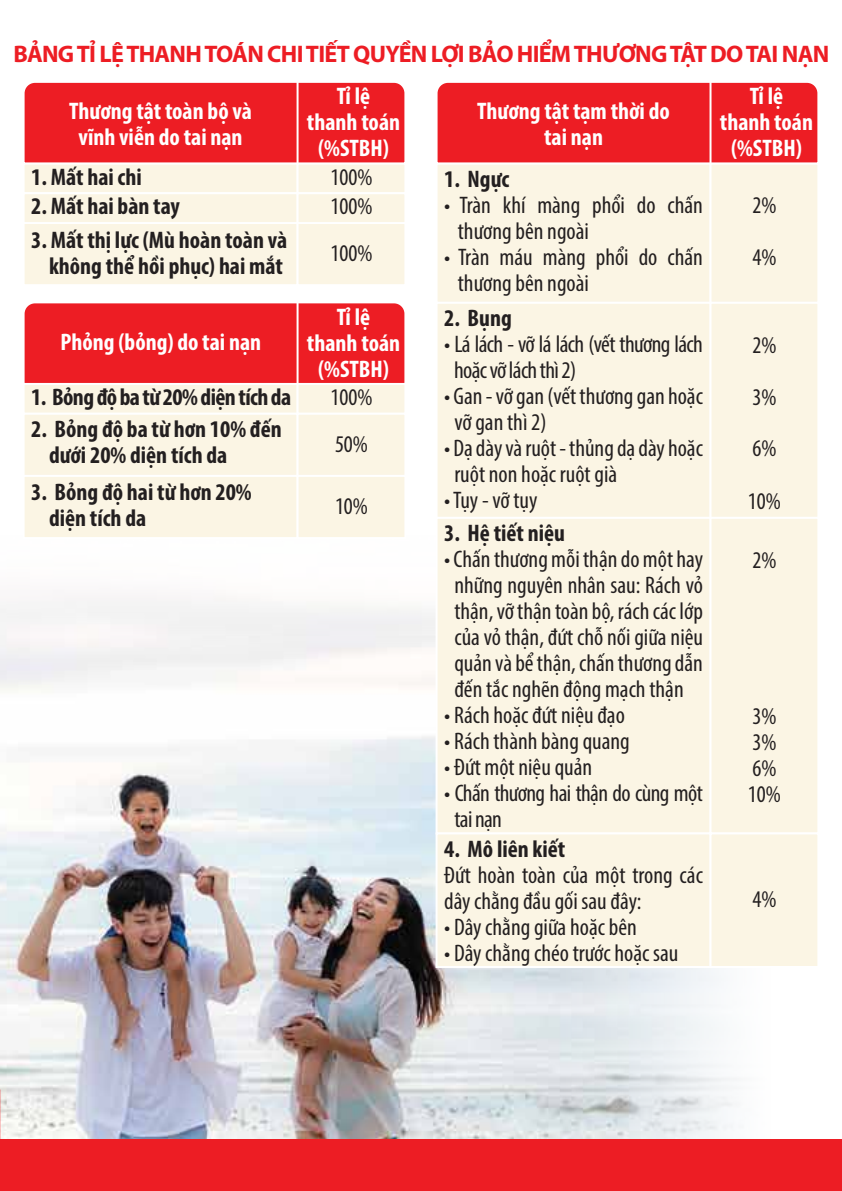
<style>
.page{position:relative;width:842px;height:1191px;background:#fff}
.page>*{position:absolute;margin:0;border:0;box-sizing:border-box;transform-origin:0 0}
.t1{font:condensed 24px/26px "Myriad Pro";color:#231f20}
.t2{font:700 condensed 24px/26px "Myriad Pro";color:#231f20}
.t3{font:700 condensed 24px/26px "Myriad Pro";color:#fff;text-align:center}
.t4{font:condensed 24px/26px "Myriad Pro";letter-spacing:-.025em;color:#231f20}
.t5{font:700 24px "Myriad Pro";letter-spacing:-.03em;color:#ed1d24}
.t6{font:700 condensed 24px "Myriad Pro";letter-spacing:-.025em;color:#231f20}
</style>
<div class="page">
<img style="left:0;top:598px;width:363px;height:542px">
<svg style="left:363px;top:606px;width:479px;height:534px"></svg>
<div style="left:0;top:1140px;width:842px;height:51px;background:#ed1d24"></div>
<div style="left:23px;top:162px;width:276px;height:32px;background:#fbf5e4;border:2px solid #fff"></div>
<div style="left:297px;top:162px;width:109px;height:32px;background:#fbf5e4;border:2px solid #fff"></div>
<div style="left:23px;top:82px;width:383px;height:83px;background:#ed1d24"></div>
<hr style="left:297px;top:82px;width:2px;height:81px;background:#fff">
<div style="left:23px;top:192px;width:276px;height:32px;background:#fbf5e4;border:2px solid #fff"></div>
<div style="left:297px;top:192px;width:109px;height:32px;background:#fbf5e4;border:2px solid #fff"></div>
<div style="left:23px;top:222px;width:276px;height:64px;background:#fbf5e4;border:2px solid #fff"></div>
<div style="left:297px;top:222px;width:109px;height:64px;background:#fbf5e4;border:2px solid #fff"></div>
<div style="left:23px;top:383px;width:276px;height:32px;background:#fbf5e4;border:2px solid #fff"></div>
<div style="left:297px;top:383px;width:109px;height:32px;background:#fbf5e4;border:2px solid #fff"></div>
<svg style="left:23px;top:303px;width:383px;height:83px;background:#ed282f"></svg>
<hr style="left:297px;top:303px;width:2px;height:81px;background:#fff">
<div style="left:23px;top:413px;width:276px;height:64px;background:#fbf5e4;border:2px solid #fff"></div>
<div style="left:297px;top:413px;width:109px;height:64px;background:#fbf5e4;border:2px solid #fff"></div>
<div style="left:23px;top:475px;width:276px;height:64px;background:#fbf5e4;border:2px solid #fff"></div>
<div style="left:297px;top:475px;width:109px;height:64px;background:#fbf5e4;border:2px solid #fff"></div>
<div style="left:436px;top:162px;width:275px;height:142px;background:#fbf5e4;border:2px solid #fff"></div>
<div style="left:709px;top:162px;width:110px;height:142px;background:#fbf5e4;border:2px solid #fff"></div>
<div style="left:436px;top:82px;width:383px;height:83px;background:#ed1d24"></div>
<hr style="left:709px;top:82px;width:2px;height:81px;background:#fff">
<div style="left:436px;top:302px;width:275px;height:217px;background:#fbf5e4;border:2px solid #fff"></div>
<div style="left:709px;top:302px;width:110px;height:217px;background:#fbf5e4;border:2px solid #fff"></div>
<div style="left:436px;top:517px;width:275px;height:317px;background:#fbf5e4;border:2px solid #fff"></div>
<div style="left:709px;top:517px;width:110px;height:317px;background:#fbf5e4;border:2px solid #fff"></div>
<div style="left:436px;top:832px;width:275px;height:136px;background:#fbf5e4;border:2px solid #fff"></div>
<div style="left:709px;top:832px;width:110px;height:136px;background:#fbf5e4;border:2px solid #fff"></div>
<p class="t5" style="left:13px;top:39px;width:817px">BẢNG TỈ LỆ THANH TOÁN CHI TIẾT QUYỀN LỢI BẢO HIỂM THƯƠNG TẬT DO TAI NẠN</p>
<p class="t3" style="left:307px;top:83px;width:95px">Tỉ lệ<br>thanh toán (%STBH)</p>
<p class="t3" style="left:69px;top:98px;width:184px">Thương tật toàn bộ và vĩnh viễn do tai nạn</p>
<p class="t2" style="left:31px;top:163px;width:112px">1. Mất hai chi</p>
<p class="t1" style="left:331px;top:161px;width:43px;line-height:29.8px">100%<br>100%</p>
<p class="t1" style="left:331px;top:240px;width:43px">100%</p>
<p class="t2" style="left:31px;top:193px;width:150px">2. Mất hai bàn tay</p>
<p class="t2" style="left:31px;top:226px;width:258px;text-align:center">3. Mất thị lực (Mù hoàn toàn và không thể hồi phục) hai mắt</p>
<p class="t3" style="left:307px;top:303px;width:95px">Tỉ lệ<br>thanh toán (%STBH)</p>
<p class="t3" style="left:61px;top:329px;width:202px">Phỏng (bỏng) do tai nạn</p>
<p class="t6" style="left:31px;top:382px;width:262px">1. Bỏng độ ba từ 20% diện tích da</p>
<p class="t1" style="left:331px;top:374px;width:43px;line-height:46.6px">100%<br>50%</p>
<p class="t2" style="left:49px;top:415px;width:234px;text-indent:-18px">2. Bỏng độ ba từ hơn 10% đến dưới 20% diện tích da</p>
<p class="t2" style="left:49px;top:479px;width:204px;text-indent:-18px">3. Bỏng độ hai từ hơn 20% diện tích da</p>
<p class="t1" style="left:335px;top:493px;width:34px">10%</p>
<p class="t3" style="left:477px;top:98px;width:194px">Thương tật tạm thời do tai nạn</p>
<p class="t2" style="left:444px;top:165px;width:67px">1. Ngực</p>
<p class="t1" style="left:458px;top:192px;width:247px;text-indent:-14px">• Tràn khí màng phổi do chấn thương bên ngoài</p>
<p class="t1" style="left:458px;top:244px;width:247px;text-indent:-14px">• Tràn máu màng phổi do chấn thương bên ngoài</p>
<p class="t2" style="left:444px;top:305px;width:69px">2. Bụng</p>
<p class="t4" style="left:454px;top:331px;width:250px;text-indent:-10px">• Lá lách - vỡ lá lách (vết thương lách hoặc vỡ lách thì 2)</p>
<p class="t1" style="left:454px;top:383px;width:250px;text-indent:-10px">• Gan - vỡ gan (vết thương gan hoặc vỡ gan thì 2)</p>
<p class="t1" style="left:454px;top:435px;width:250px;text-indent:-10px">• Dạ dày và ruột - thủng dạ dày hoặc ruột non hoặc ruột già</p>
<p class="t1" style="left:444px;top:487px;width:95px">• Tụy - vỡ tụy</p>
<p class="t2" style="left:444px;top:520px;width:122px">3. Hệ tiết niệu</p>
<p class="t1" style="left:444px;top:546px;width:260px;text-align:center">• Chấn thương mỗi thận do một hay những nguyên nhân sau: Rách vỏ thận, vỡ thận toàn bộ, rách các lớp của vỏ thận, đứt chỗ nối giữa niệu quản và bể thận, chấn thương dẫn đến tắc nghẽn động mạch thận</p>
<p class="t1" style="left:444px;top:702px;width:182px">• Rách hoặc đứt niệu đạo</p>
<p class="t1" style="left:444px;top:728px;width:187px">• Rách thành bàng quang</p>
<p class="t1" style="left:444px;top:754px;width:150px">• Đứt một niệu quản</p>
<p class="t4" style="left:454px;top:780px;width:250px;text-indent:-10px">• Chấn thương hai thận do cùng một tai nạn</p>
<p class="t2" style="left:444px;top:835px;width:123px">4. Mô liên kiết</p>
<p class="t1" style="left:444px;top:861px;width:260px">Đứt hoàn toàn của một trong các dây chằng đầu gối sau đây:</p>
<p class="t1" style="left:444px;top:913px;width:194px">• Dây chằng giữa hoặc bên</p>
<p class="t1" style="left:444px;top:939px;width:236px">• Dây chằng chéo trước hoặc sau</p>
<p class="t3" style="left:720px;top:83px;width:95px">Tỉ lệ<br>thanh toán (%STBH)</p>
<p class="t1" style="left:752px;top:179px;width:25px;line-height:52.2px">2%<br>4%</p>
<p class="t1" style="left:748px;top:318px;width:34px;line-height:52px">2%<br>3%<br>6%<br>10%</p>
<p class="t1" style="left:752px;top:546px;width:25px">2%</p>
<p class="t1" style="left:748px;top:702px;width:34px">3%<br>3%<br>6%<br>10%</p>
<p class="t1" style="left:752px;top:886px;width:25px">4%</p>
</div>
